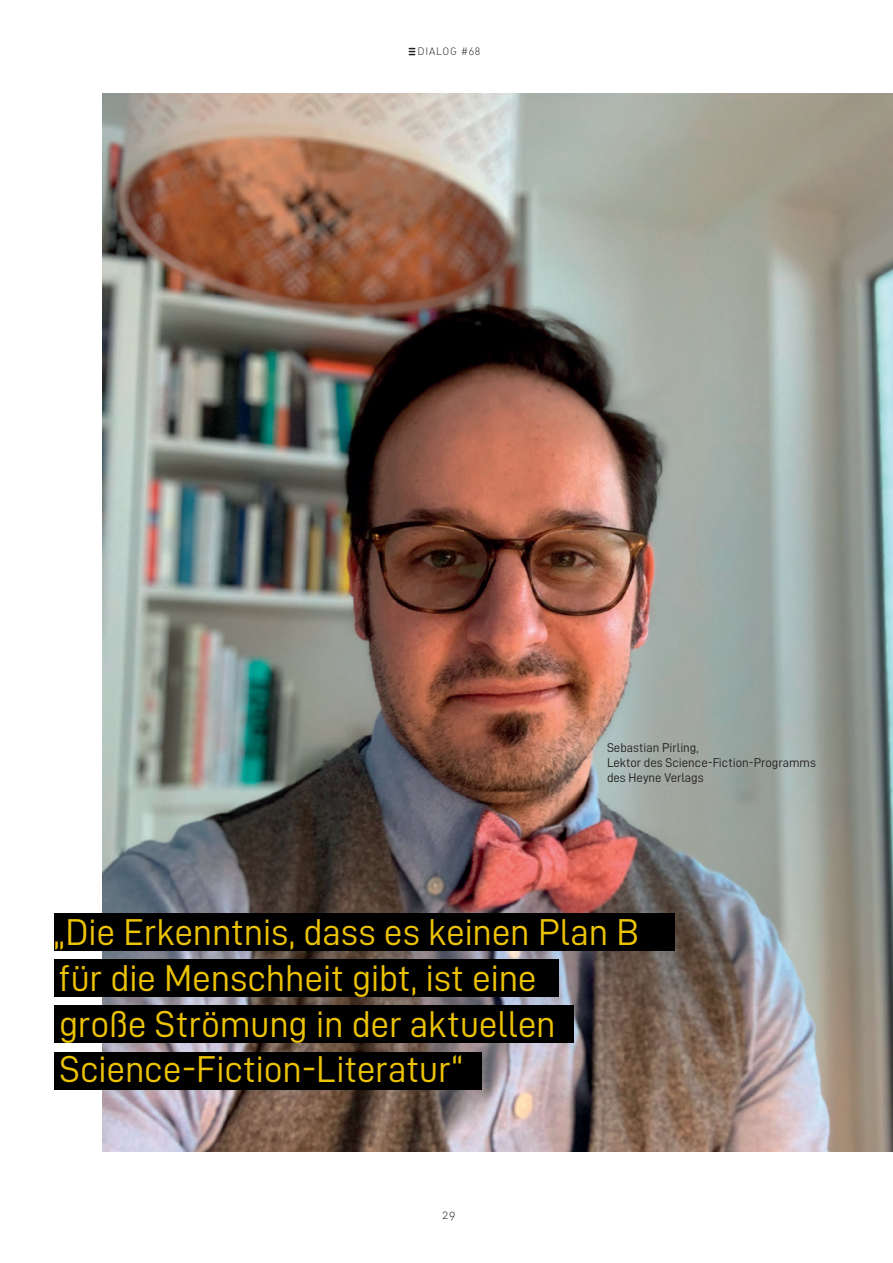
<style>
.page{position:relative;width:893px;height:1263px;background:#fff}
.page>*{position:absolute;margin:0;border:0;box-sizing:border-box;transform-origin:0 0}
.t1{font:37.5px/45.8px "D DIN";letter-spacing:-.01em;color:#edc305}
.t2{font:12.75px/15.3px "D DIN";color:#231f20}
.t3{font:12px "DIN Light Alternate";color:#231f20}
.t4{font:10.5px "DIN Light Alternate";letter-spacing:.075em;color:#231f20}
</style>
<div class="page">
<svg style="left:409px;top:48px;width:6px;height:7px"></svg>
<img style="left:102px;top:94px;width:791px;height:1057px">
<div style="left:54px;top:913px;width:620px;height:37px;background:#000"></div>
<div style="left:54px;top:960px;width:505px;height:37px;background:#000"></div>
<div style="left:54px;top:1006px;width:519px;height:37px;background:#000"></div>
<div style="left:54px;top:1052px;width:428px;height:38px;background:#000"></div>
<p class="t4" style="left:417px;top:45px;width:64px">DIALOG #68</p>
<p class="t2" style="left:607px;top:739px;width:210px">Sebastian Pirling,<br>Lektor des Science-Fiction-Programms des Heyne Verlags</p>
<p class="t1" style="left:54px;top:909px;width:587px">„Die Erkenntnis, dass es keinen Plan B für die Menschheit gibt, ist eine<br>große Strömung in der aktuellen Science-Fiction-Literatur“</p>
<p class="t3" style="left:442px;top:1207px;width:15px">29</p>
</div>
